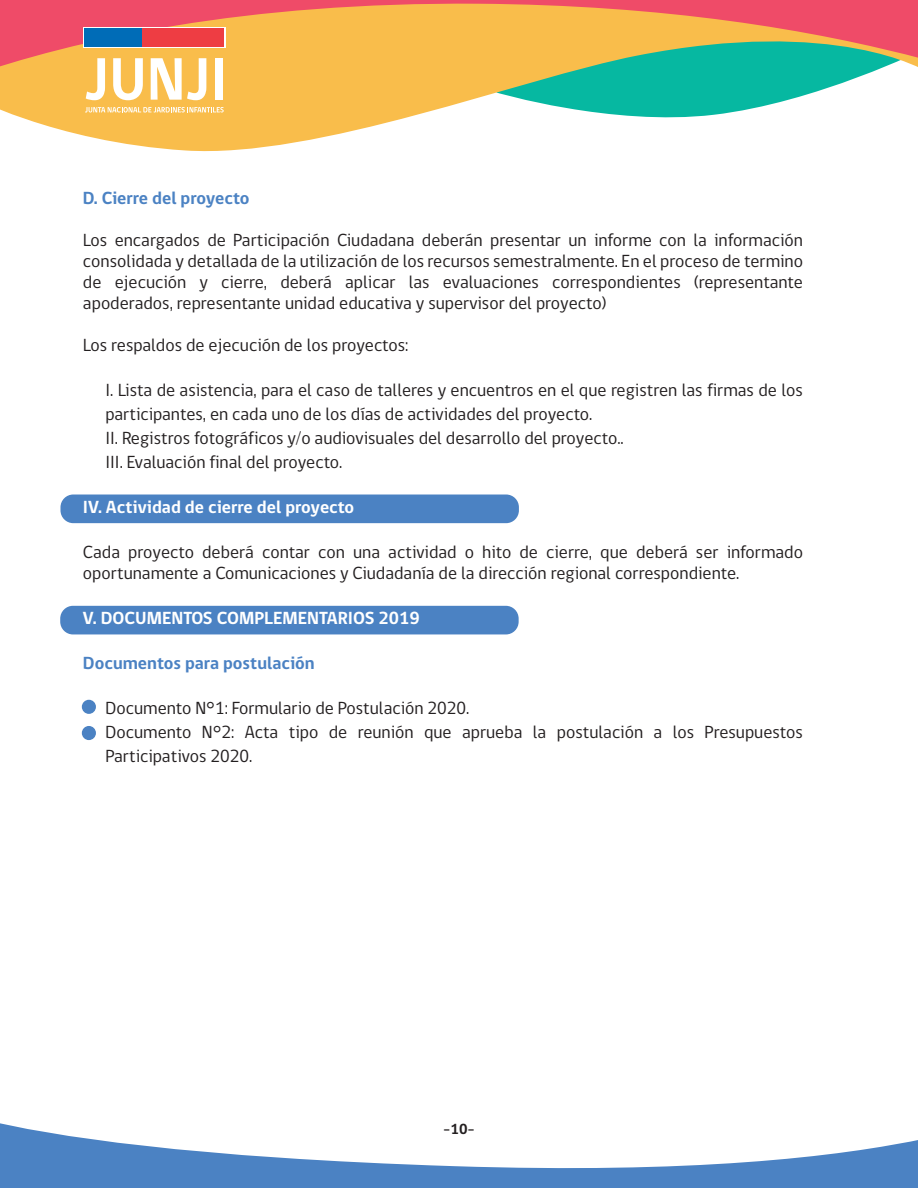
<style>
.page{position:relative;width:918px;height:1188px;background:#fff}
.page>*{position:absolute;margin:0;border:0;box-sizing:border-box;transform-origin:0 0}
.t1{font:18px/24px "gob CL";color:#231f20}
.t2{font:700 18px "gob CL";color:#fff}
.t3{font:700 18px "gob CL";color:#4b82c3}
.t4{font:700 15px "gob CL";color:#231f20}
</style>
<div class="page">
<div style="left:60px;top:495px;width:459px;height:28px;background:#4b82c3;border-radius:13px"></div>
<div style="left:60px;top:606px;width:459px;height:28px;background:#4b82c3;border-radius:13px"></div>
<svg style="left:0;top:78px;width:856px;height:74px"></svg>
<svg style="left:0;top:0;width:918px;height:78px;background:#d59b60"></svg>
<svg style="left:83px;top:27px;width:143px;height:21px"></svg>
<div style="left:141px;top:29px;width:83px;height:18px;background:#ee3d43"></div>
<div style="left:84px;top:29px;width:57px;height:18px;background:#006cb7"></div>
<svg style="left:86px;top:58px;width:19px;height:42px"></svg>
<svg style="left:113px;top:58px;width:30px;height:42px"></svg>
<svg style="left:151px;top:58px;width:55px;height:42px"></svg>
<div style="left:215px;top:58px;width:8px;height:42px;background:#fff"></div>
<svg style="left:85px;top:107px;width:139px;height:6px"></svg>
<svg style="left:0;top:1123px;width:918px;height:65px"></svg>
<div style="left:82px;top:700px;width:14px;height:14px;background:#4b82c3;border-radius:50%"></div>
<div style="left:82px;top:726px;width:14px;height:14px;background:#4b82c3;border-radius:50%"></div>
<p class="t3" style="left:83px;top:186px;width:168px">D. Cierre del proyecto</p>
<p class="t1" style="left:83px;top:230px;width:722px;line-height:21px;text-align:justify">Los encargados de Participación Ciudadana deberán presentar un informe con la información consolidada y detallada de la utilización de los recursos semestralmente. En el proceso de termino de ejecución y cierre, deberá aplicar las evaluaciones correspondientes (representante apoderados, representante unidad educativa y supervisor del proyecto)</p>
<p class="t1" style="left:83px;top:334px;width:327px">Los respaldos de ejecución de los proyectos:</p>
<p class="t1" style="left:105px;top:379px;width:699px">I. Lista de asistencia, para el caso de talleres y encuentros en el que registren las firmas de los participantes, en cada uno de los días de actividades del proyecto.<br>II. Registros fotográficos y/o audiovisuales del desarrollo del proyecto..<br>III. Evaluación final del proyecto.</p>
<p class="t2" style="left:83px;top:495px;width:273px">IV. Actividad de cierre del proyecto</p>
<p class="t1" style="left:83px;top:542px;width:722px;line-height:21px">Cada proyecto deberá contar con una actividad o hito de cierre, que deberá ser informado oportunamente a Comunicaciones y Ciudadanía de la dirección regional correspondiente.</p>
<p class="t2" style="left:83px;top:606px;width:338px">V. DOCUMENTOS COMPLEMENTARIOS 2019</p>
<p class="t3" style="left:83px;top:651px;width:233px">Documentos para postulación</p>
<p class="t1" style="left:105px;top:697px;width:699px">Documento N°1: Formulario de Postulación 2020.<br>Documento N°2: Acta tipo de reunión que aprueba la postulación a los Presupuestos<br>Participativos 2020.</p>
<p class="t4" style="left:443px;top:1119px;width:33px">-10-</p>
</div>
